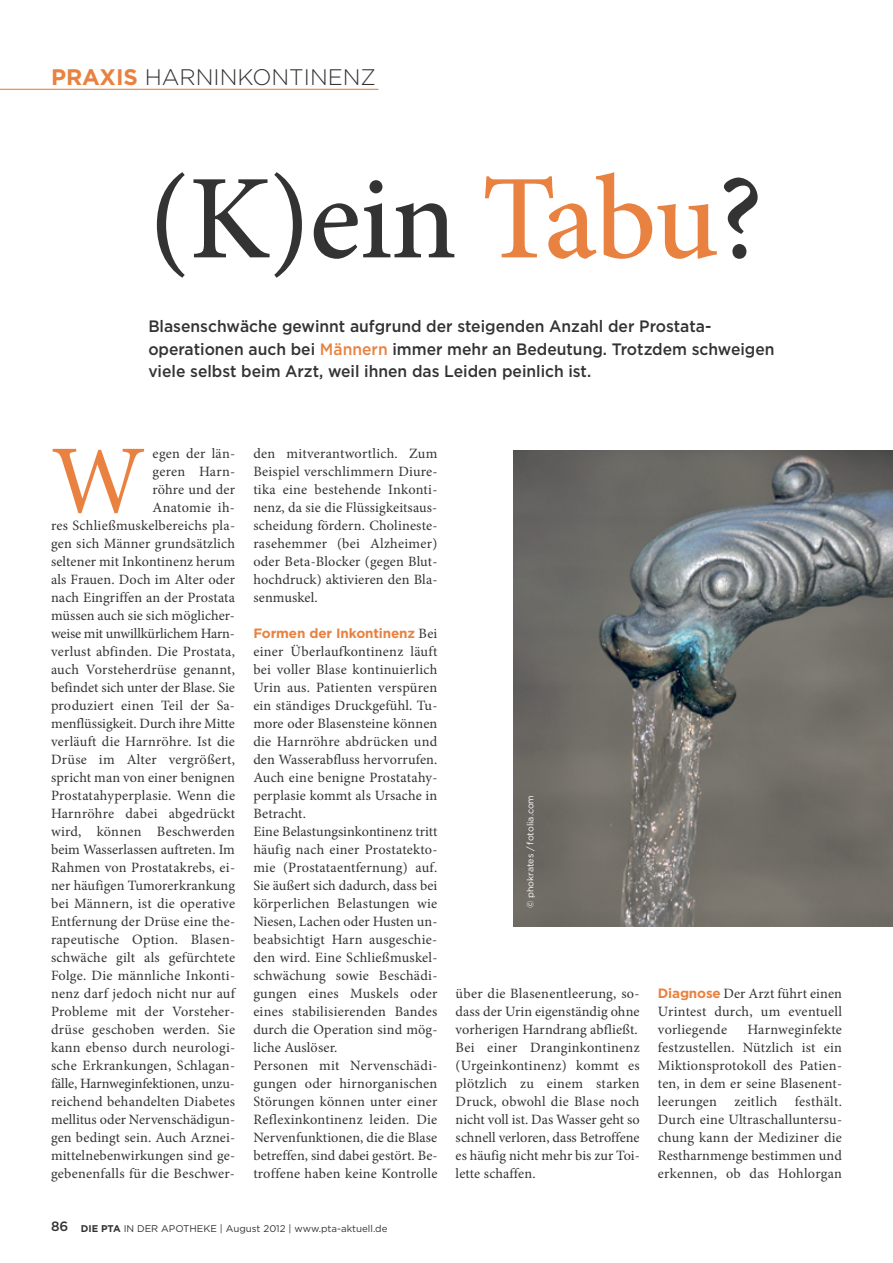
<style>
.page{position:relative;width:893px;height:1263px;background:#fff}
.page>*{position:absolute;margin:0;border:0;box-sizing:border-box;transform-origin:0 0}
.t1{font:500 120px "Minion Pro";letter-spacing:-.02em;color:#343334}
.t2{font:97.35px "Minion Pro";color:#e98240}
.t3{font:300 22.5px "Gotham";color:#343334}
.t4{font:500 16.5px/22.5px "Gotham";color:#343334;scale:.95 1}
.t5{font:14.25px/18px "Minion Pro";letter-spacing:.01em;color:#343334;text-align:justify}
.t6{font:700 13.5px "Gotham";letter-spacing:-.01em;color:#e98240}
.t7{font:9.75px "Gotham";color:#343334}
.t8{font:9px "Gotham";color:#fff}
.s1{font-weight:700;color:#e98240}
.s2{color:#e98240}
.s3{font-family:"Minion Pro";font-weight:400;font-size:14.25px;color:#343334}
.s4{font-weight:500;font-size:13.5px}
.s5{font-weight:700}
.s6{font-family:"Gotham";font-weight:700;font-size:13.5px;color:#e98240}
</style>
<div class="page">
<hr style="left:0;top:89px;width:378px;height:1px;background:#e98240">
<img style="left:513px;top:450px;width:380px;height:476px">
<h3 class="t3" style="left:51px;top:68px;width:327px"><span class="s1">PRAXIS</span> HARNINKONTINENZ</h3>
<h1 class="t1" style="left:148px;top:146px;width:616px">(K)ein <span class="s2">Tabu</span>?</h1>
<p class="t4" style="left:148px;top:316px;width:661px">Blasenschwäche gewinnt aufgrund der steigenden Anzahl der Prostata&shy;operationen auch bei <span class="s2">Männern</span> immer mehr an Bedeutung. Trotzdem schweigen viele selbst beim Arzt, weil ihnen das Leiden peinlich ist.</p>
<p class="t5" style="left:51px;top:446px;width:186px;text-align:right">egen der län-<br>geren Harn-<br>röhre und der<br>Anatomie ih-<br>res Schließmuskelbereichs pla&shy;gen sich Männer grundsätzlich seltener mit Inkontinenz herum als Frauen. Doch im Alter oder nach Eingriffen an der Prostata müssen auch sie sich möglicher&shy;weise mit unwillkürlichem Harn&shy;verlust abfinden. Die Prostata, auch Vorsteherdrüse genannt, befindet sich unter der Blase. Sie produziert einen Teil der Sa&shy;menflüssigkeit. Durch ihre Mitte verläuft die Harnröhre. Ist die<br>Drüse im Alter vergrößert, spricht man von einer benignen<br>Prostatahyperplasie. Wenn die<br>Harnröhre dabei abgedrückt wird, können Beschwerden beim Wasserlassen auftreten. Im<br>Rahmen von Prostatakrebs, ei&shy;ner häufigen Tumorerkrankung bei Männern, ist die operative<br>Entfernung der Drüse eine the&shy;rapeutische Option. Blasen&shy;schwäche gilt als gefürchtete<br>Folge. Die männliche Inkonti&shy;nenz darf jedoch nicht nur auf<br>Probleme mit der Vorsteher&shy;drüse geschoben werden. Sie kann ebenso durch neurologi&shy;sche Erkrankungen, Schlagan&shy;fälle, Harnweginfektionen, unzu&shy;reichend behandelten Diabetes mellitus oder Nervenschädigun&shy;gen bedingt sein. Auch Arznei&shy;mittelnebenwirkungen sind ge&shy;gebenenfalls für die Beschwer-</p>
<p class="t5" style="left:253px;top:446px;width:186px">den mitverantwortlich. Zum Beispiel verschlimmern Diure&shy;tika eine bestehende Inkonti&shy;nenz, da sie die Flüssigkeitsaus&shy;scheidung fördern. Cholineste&shy;rasehemmer (bei Alzheimer) oder Beta-Blocker (gegen Blut&shy;hochdruck) aktivieren den Bla&shy;senmuskel.</p>
<h2 class="t2" style="left:51px;top:443px;width:96px">W</h2>
<p class="t6" style="left:253px;top:628px;width:186px">Formen der Inkontinenz <span class="s3">Bei</span></p>
<p class="t5" style="left:253px;top:644px;width:186px;text-align:left">einer Überlaufkontinenz läuft bei voller Blase kontinuierlich<br>Urin aus. Patienten verspüren ein ständiges Druckgefühl. Tu&shy;more oder Blasensteine können die Harnröhre abdrücken und den Wasserabfluss hervorrufen.<br>Auch eine benigne Prostatahy&shy;perplasie kommt als Ursache in<br>Betracht.<br>Eine Belastungsinkontinenz tritt häufig nach einer Prostatekto&shy;mie (Prostataentfernung) auf.<br>Sie äußert sich dadurch, dass bei körperlichen Belastungen wie<br>Niesen, Lachen oder Husten un&shy;beabsichtigt Harn ausgeschie&shy;den wird. Eine Schließmuskel&shy;schwächung sowie Beschädi&shy;gungen eines Muskels oder eines stabilisierenden Bandes durch die Operation sind mög&shy;liche Auslöser.<br>Personen mit Nervenschädi&shy;gungen oder hirnorganischen<br>Störungen können unter einer<br>Reflexinkontinenz leiden. Die<br>Nervenfunktionen, die die Blase betreffen, sind dabei gestört. Be&shy;troffene haben keine Kontrolle</p>
<p class="t7" style="left:51px;top:1225px;width:338px"><span class="s4">86</span> <span class="s5">DIE PTA</span> IN DER APOTHEKE | August 2012 | www.pta-aktuell.de</p>
<p class="t8" style="left:527px;top:908px;width:115px;rotate:-90deg">© phokrates / fotolia.com</p>
<p class="t5" style="left:456px;top:986px;width:186px;text-align:left">über die Blasenentleerung, so&shy;dass der Urin eigenständig ohne vorherigen Harndrang abfließt.<br>Bei einer Dranginkontinenz (Urgeinkontinenz) kommt es plötzlich zu einem starken<br>Druck, obwohl die Blase noch nicht voll ist. Das Wasser geht so schnell verloren, dass Betroffene es häufig nicht mehr bis zur Toi&shy;lette schaffen.</p>
<p class="t5" style="left:658px;top:986px;width:186px"><span class="s6">Diagnose</span> Der Arzt führt einen Urintest durch, um eventuell vorliegende</p>
<p class="t5" style="left:658px;top:1022px;width:186px;text-indent:89px">Harnweginfekte festzustellen. Nützlich ist ein Miktionsprotokoll des Patien&shy;ten, in dem er seine Blasenent&shy;leerungen zeitlich festhält.<br>Durch eine Ultraschalluntersu&shy;chung kann der Mediziner die Restharnmenge bestimmen und erkennen, ob das Hohlorgan</p>
</div>
